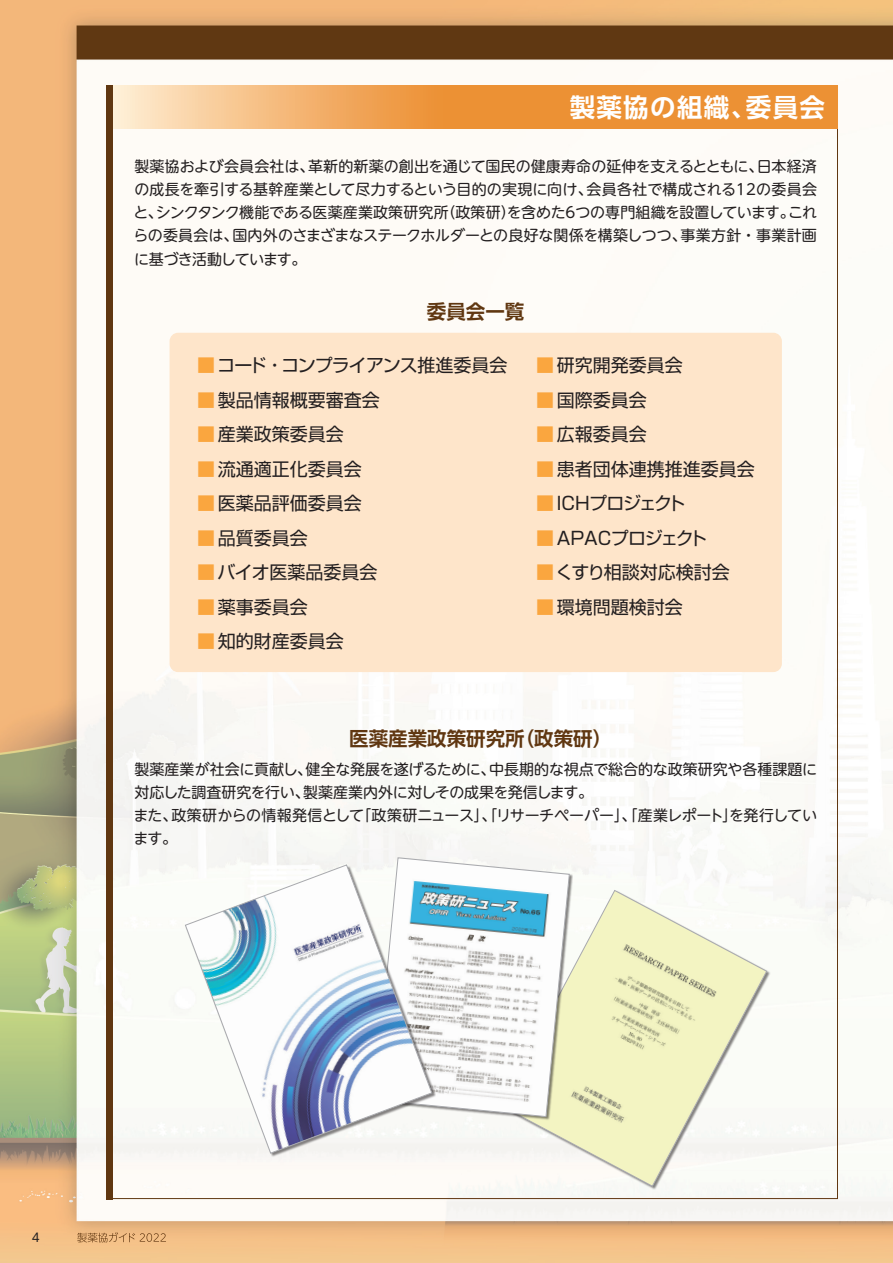
<style>
.page{position:relative;width:893px;height:1263px;background:#fff}
.page>*{position:absolute;margin:0;border:0;box-sizing:border-box;transform-origin:0 0}
.t1{font:700 25.5px "UD Shin Go Pr 6 De";letter-spacing:.05em;color:#fff}
.t2{font:700 19.5px "UD Shin Go Pr 6 De";color:#603711}
.t3{font:18px "Shin Go Pro";color:#231f20}
.t4{font:18px "Shin Go Pro";letter-spacing:-.045em;color:#231f20}
.t5{font:18px "Shin Go Pro";letter-spacing:-.055em;color:#231f20}
.t6{font:15px/23.2px "UD Shin M Go Pr 6 N";letter-spacing:-.02em;color:#231f20;text-align:justify}
.t7{font:12px "UD Shin Go Pro";color:#231f20}
.s1{color:#faa63f}
</style>
<div class="page">
<img style="left:0;top:0;width:893px;height:1263px">
<svg style="left:77px;top:1232px;width:89px;height:10px"></svg>
<div style="left:500px;top:890px;width:271px;height:300px;background:#f9f9f6"></div>
<svg style="left:525px;top:890px;width:242px;height:297px"></svg>
<div style="left:375px;top:858px;width:198px;height:263px;background:#231f20;opacity:.55"></div>
<svg style="left:374px;top:857px;width:196px;height:260px"></svg>
<div style="left:185px;top:865px;width:251px;height:292px;background:#231f20;opacity:.55"></div>
<svg style="left:185px;top:864px;width:247px;height:290px"></svg>
<div style="left:170px;top:333px;width:612px;height:339px;background:#fee5ca;border-radius:9px"></div>
<svg style="left:113px;top:86px;width:725px;height:42px;background:#f0a456"></svg>
<div style="left:106px;top:86px;width:7px;height:1114px;background:#603711"></div>
<h1 class="t1" style="left:570px;top:86px;width:257px">製薬協の組織、委員会</h1>
<p class="t6" style="left:133px;top:153px;width:685px">製薬協および会員会社は、革新的新薬の創出を通じて国民の健康寿命の延伸を支えるとともに、日本経済の成長を牽引する基幹産業として尽力するという目的の実現に向け、会員各社で構成される12の委員会と、シンクタンク機能である医薬産業政策研究所（政策研）を含めた6つの専門組織を設置しています。これらの委員会は、国内外のさまざまなステークホルダーとの良好な関係を構築しつつ、事業方針・事業計画に基づき活動しています。</p>
<h2 class="t2" style="left:427px;top:296px;width:99px">委員会一覧</h2>
<p class="t4" style="left:197px;top:350px;width:312px"><span class="s1">■</span>コード・コンプライアンス推進委員会</p>
<p class="t3" style="left:197px;top:385px;width:184px"><span class="s1">■</span>製品情報概要審査会</p>
<p class="t3" style="left:197px;top:419px;width:148px"><span class="s1">■</span>産業政策委員会</p>
<p class="t3" style="left:197px;top:454px;width:166px"><span class="s1">■</span>流通適正化委員会</p>
<p class="t3" style="left:197px;top:488px;width:166px"><span class="s1">■</span>医薬品評価委員会</p>
<p class="t3" style="left:197px;top:523px;width:112px"><span class="s1">■</span>品質委員会</p>
<p class="t3" style="left:197px;top:557px;width:182px"><span class="s1">■</span>バイオ医薬品委員会</p>
<p class="t3" style="left:197px;top:592px;width:112px"><span class="s1">■</span>薬事委員会</p>
<p class="t3" style="left:197px;top:626px;width:148px"><span class="s1">■</span>知的財産委員会</p>
<p class="t3" style="left:536px;top:350px;width:148px"><span class="s1">■</span>研究開発委員会</p>
<p class="t3" style="left:536px;top:385px;width:112px"><span class="s1">■</span>国際委員会</p>
<p class="t3" style="left:536px;top:419px;width:112px"><span class="s1">■</span>広報委員会</p>
<p class="t3" style="left:536px;top:454px;width:220px"><span class="s1">■</span>患者団体連携推進委員会</p>
<p class="t5" style="left:536px;top:488px;width:151px"><span class="s1">■</span> ICHプロジェクト</p>
<p class="t4" style="left:536px;top:523px;width:172px"><span class="s1">■</span> APACプロジェクト</p>
<p class="t3" style="left:536px;top:557px;width:195px"><span class="s1">■</span>くすり相談対応検討会</p>
<p class="t3" style="left:536px;top:592px;width:148px"><span class="s1">■</span>環境問題検討会</p>
<h2 class="t2" style="left:349px;top:723px;width:265px">医薬産業政策研究所（政策研）</h2>
<p class="t6" style="left:133px;top:756px;width:685px;text-align:left">製薬産業が社会に貢献し、健全な発展を遂げるために、中長期的な視点で総合的な政策研究や各種課題に対応した調査研究を行い、製薬産業内外に対しその成果を発信します。<br>また、政策研からの情報発信として「政策研ニュース」、「リサーチペーパー」、「産業レポート」を発行しています。</p>
<p class="t7" style="left:32px;top:1228px;width:9px">4</p>
</div>
